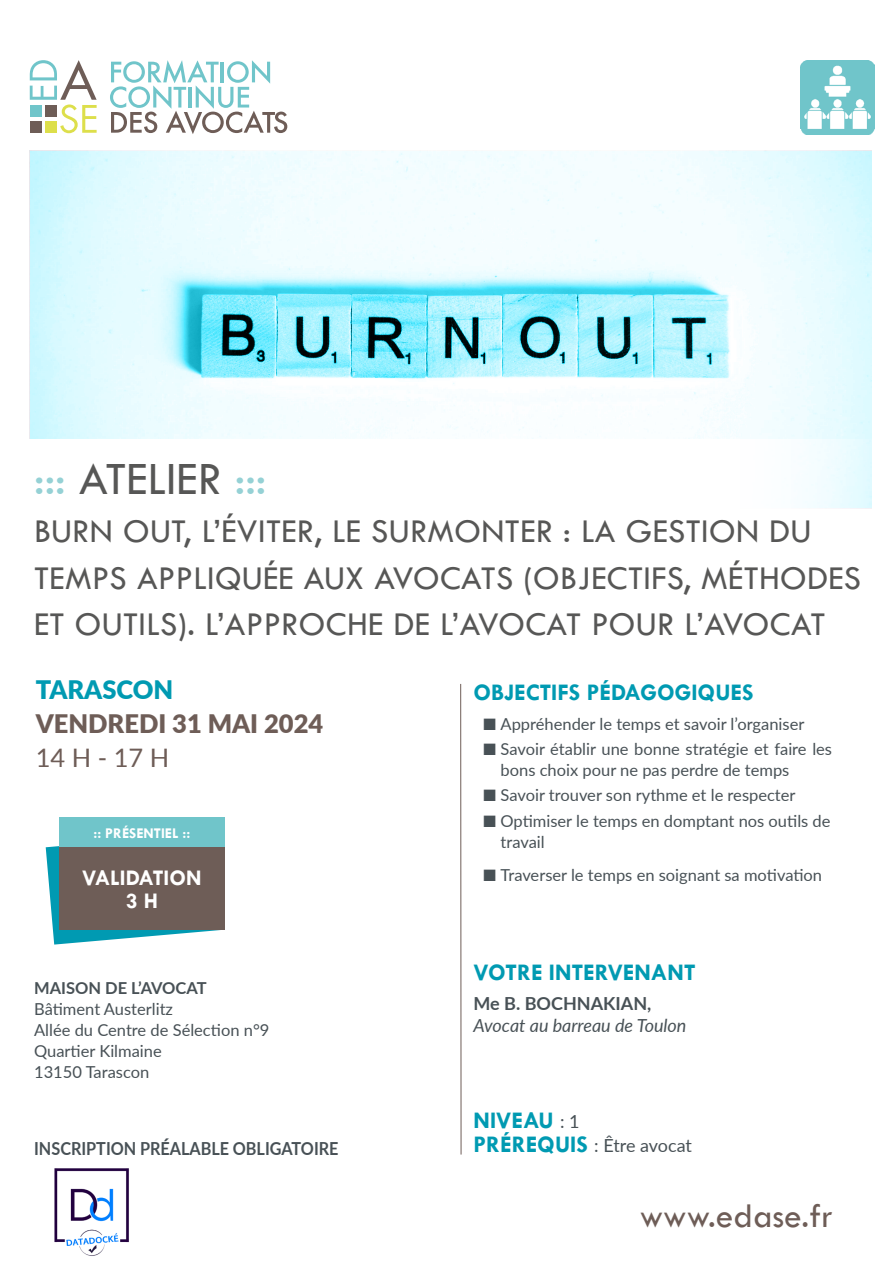
<style>
.page{position:relative;width:893px;height:1263px;background:#fff}
.page>*{position:absolute;margin:0;border:0;box-sizing:border-box;transform-origin:0 0}
.t1{font:48px "Tw Cen";color:#575756}
.t2{font:35.25px "Tw Cen";color:#6e5d57}
.t3{font:34.5px/46.5px "Tw Cen";letter-spacing:.01em;color:#575756}
.t4{font:900 25.5px "Lato";color:#6e5d57}
.t5{font:900 25.5px "Lato";color:#009ab2}
.t6{font:25.5px "Lato";color:#6e5d57}
.t7{font:700 24px "Tw Cen";color:#009ab2}
.t8{font:700 22.5px/22.5px "Tw Cen";color:#fff;text-align:center}
.t9{font:700 18px "Lato";color:#485156;scale:.9 1}
.t10{font:italic 18px "Lato";color:#485156}
.t11{font:18px "Lato";letter-spacing:-.01em;color:#485156}
.t12{font:700 18px "Lato";color:#485156}
.t13{font:16.5px/21px "Lato";color:#485156}
.t14{font:700 16.5px "Lato";color:#485156}
.t15{font:700 15px "Tw Cen";color:#fff}
.s1{color:#95d1d5}
.s2{font-family:"Lato";font-weight:400;font-size:18px;color:#485156}
.s3{font-family:"Tw Cen";font-weight:700;font-size:24px;color:#009ab2}
</style>
<div class="page">
<img style="left:54px;top:1168px;width:75px;height:88px">
<hr style="left:460px;top:684px;width:1px;height:470px;background:#6e5d57">
<svg style="left:30px;top:151px;width:842px;height:288px"></svg>
<svg style="left:30px;top:60px;width:67px;height:73px"></svg>
<div style="left:30px;top:105px;width:12px;height:12px;background:#70c5ca"></div>
<div style="left:45px;top:105px;width:12px;height:12px;background:#6e5d57"></div>
<div style="left:30px;top:121px;width:12px;height:12px;background:#6e5d57"></div>
<div style="left:45px;top:121px;width:12px;height:12px;background:#dddf4b"></div>
<svg style="left:110px;top:60px;width:177px;height:74px"></svg>
<svg style="left:46px;top:846px;width:174px;height:98px"></svg>
<div style="left:59px;top:847px;width:166px;height:83px;background:#6e5d57"></div>
<div style="left:59px;top:818px;width:166px;height:29px;background:#70c5ca"></div>
<img style="left:800px;top:60px;width:74px;height:74px">
<h1 class="t1" style="left:34px;top:450px;width:234px"><span class="s1">:::</span> ATELIER <span class="s1">:::</span></h1>
<h3 class="t3" style="left:34px;top:508px;width:828px">BURN OUT, L’ÉVITER, LE SURMONTER : LA GESTION DU<br>TEMPS APPLIQUÉE AUX AVOCATS (OBJECTIFS, MÉTHODES<br>ET OUTILS). L’APPROCHE DE L’AVOCAT POUR L’AVOCAT</h3>
<h3 class="t5" style="left:36px;top:670px;width:139px">TARASCON</h3>
<h3 class="t4" style="left:36px;top:704px;width:289px">VENDREDI 31 MAI 2024</h3>
<h3 class="t6" style="left:36px;top:739px;width:135px">14 H - 17 H</h3>
<h3 class="t7" style="left:473px;top:678px;width:282px">OBJECTIFS PÉDAGOGIQUES</h3>
<p class="t13" style="left:483px;top:713px;width:322px">■ Appréhender le temps et savoir l’organiser</p>
<p class="t13" style="left:501px;top:738px;width:333px;text-indent:-17px">■ Savoir établir une bonne stratégie et faire les bons choix pour ne pas perdre de temps</p>
<p class="t13" style="left:483px;top:784px;width:314px">■ Savoir trouver son rythme et le respecter</p>
<p class="t13" style="left:501px;top:809px;width:331px;text-indent:-17px">■ Optimiser le temps en domptant nos outils de travail</p>
<p class="t13" style="left:483px;top:864px;width:340px">■ Traverser le temps en soignant sa motivation</p>
<p class="t15" style="left:94px;top:824px;width:98px">:: PRÉSENTIEL ::</p>
<h3 class="t8" style="left:82px;top:866px;width:121px">VALIDATION<br>3 H</h3>
<p class="t14" style="left:34px;top:976px;width:174px">MAISON DE L’AVOCAT</p>
<p class="t13" style="left:34px;top:998px;width:237px">Bâtiment Austerlitz<br>Allée du Centre de Sélection n°9<br>Quartier Kilmaine<br>13150 Tarascon</p>
<h3 class="t7" style="left:473px;top:958px;width:223px">VOTRE INTERVENANT</h3>
<p class="t12" style="left:473px;top:990px;width:179px">Me B. BOCHNAKIAN,</p>
<p class="t10" style="left:473px;top:1012px;width:214px">Avocat au barreau de Toulon</p>
<h3 class="t7" style="left:473px;top:1106px;width:108px">NIVEAU <span class="s2">: 1</span></h3>
<p class="t9" style="left:34px;top:1135px;width:340px">INSCRIPTION PRÉALABLE OBLIGATOIRE</p>
<p class="t11" style="left:473px;top:1132px;width:220px"><span class="s3">PRÉREQUIS</span> : Être avocat</p>
<h2 class="t2" style="left:640px;top:1195px;width:195px">www.edase.fr</h2>
</div>
